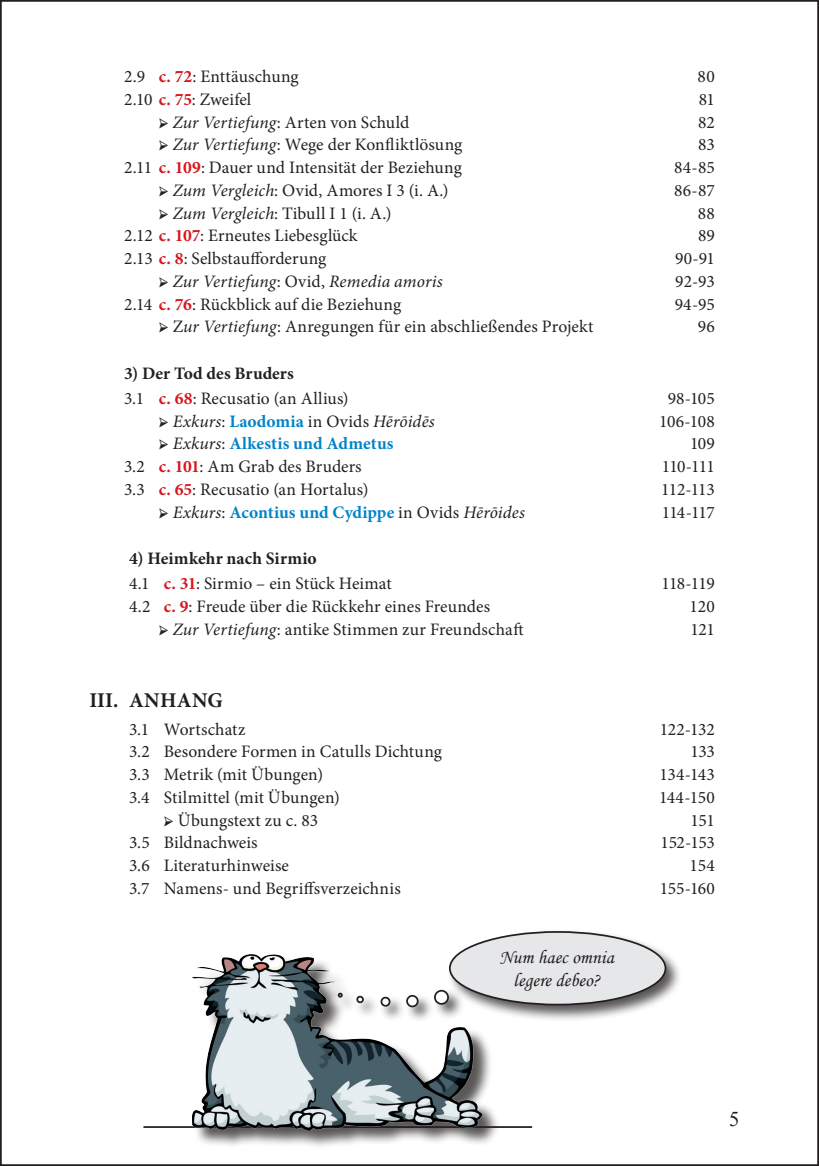
<style>
.page{position:relative;width:819px;height:1166px;background:#fff}
.page>*{position:absolute;margin:0;border:0;box-sizing:border-box;transform-origin:0 0}
.t1{font:700 21px "Minion Pro";letter-spacing:.015em;color:#231f20}
.t2{font:21px "Times New Roman";color:#231f20}
.Ovid_-_Aufgaben{font:19.25px "Monotype Corsiva";color:#231f20}
.t3{font:17.5px "Minion Pro";color:#231f20}
.t4{font:700 17.5px "Minion Pro";letter-spacing:.005em;color:#0084ca}
.t5{font:italic 17.5px "Minion Pro";letter-spacing:.005em;color:#231f20}
.t6{font:700 17.5px "Minion Pro";letter-spacing:.005em;color:#231f20}
.s1{font-weight:700;color:#d7171f}
.s2{font-style:italic}
.s3{font-style:normal}
.s4{font-weight:700;font-style:normal;color:#0084ca}
.s5{font-weight:400;color:#231f20}
.s6{font-weight:400;font-style:italic;color:#231f20}
</style>
<div class="page">
<div style="left:447px;top:928px;width:235px;height:93px;background:#231f20;opacity:.75"></div>
<div style="left:450px;top:932px;width:215px;height:72px;background:#e6e7e9;border-radius:50%"></div>
<div style="left:449px;top:931px;width:217px;height:74px;border:2px solid #231f20;border-radius:50%"></div>
<hr style="left:143px;top:1126px;width:389px;height:2px;background:#231f20">
<div style="left:193px;top:956px;width:308px;height:193px;background:#231f20;opacity:.75"></div>
<img style="left:192px;top:954px;width:289px;height:177px">
<p class="t3" style="left:124px;top:65px;width:176px">2.9 <span class="s1">c. 72</span>: Enttäuschung</p>
<p class="t3" style="left:697px;top:65px;width:19px">80</p>
<p class="t3" style="left:124px;top:88px;width:129px">2.10 <span class="s1">c. 75</span>: Zweifel</p>
<p class="t3" style="left:698px;top:88px;width:18px">81</p>
<p class="t3" style="left:159px;top:110px;width:252px">➢ <span class="s2">Zur Vertiefung</span>: Arten von Schuld</p>
<p class="t3" style="left:698px;top:110px;width:18px">82</p>
<p class="t3" style="left:159px;top:133px;width:305px">➢ <span class="s2">Zur Vertiefung</span>: Wege der Konfliktlösung</p>
<p class="t3" style="left:698px;top:133px;width:18px">83</p>
<p class="t3" style="left:124px;top:156px;width:339px">2.11 <span class="s1">c. 109</span>: Dauer und Intensität der Beziehung</p>
<p class="t3" style="left:674px;top:156px;width:42px">84-85</p>
<p class="t3" style="left:159px;top:179px;width:291px">➢ <span class="s2">Zum Vergleich</span>: Ovid, Amores I 3 (i. A.)</p>
<p class="t3" style="left:674px;top:179px;width:42px">86-87</p>
<p class="t3" style="left:159px;top:201px;width:234px">➢ <span class="s2">Zum Vergleich</span>: Tibull I 1 (i. A.)</p>
<p class="t3" style="left:697px;top:201px;width:18px">88</p>
<p class="t3" style="left:124px;top:224px;width:235px">2.12 <span class="s1">c. 107</span>: Erneutes Liebesglück</p>
<p class="t3" style="left:698px;top:224px;width:18px">89</p>
<p class="t3" style="left:124px;top:247px;width:204px">2.13 <span class="s1">c. 8</span>: Selbstaufforderung</p>
<p class="t3" style="left:675px;top:247px;width:41px">90-91</p>
<p class="t5" style="left:159px;top:269px;width:285px"><span class="s3">➢</span> Zur Vertiefung<span class="s3">: Ovid,</span> Remedia amoris</p>
<p class="t3" style="left:675px;top:270px;width:41px">92-93</p>
<p class="t3" style="left:124px;top:292px;width:279px">2.14 <span class="s1">c. 76</span>: Rückblick auf die Beziehung</p>
<p class="t3" style="left:674px;top:292px;width:42px">94-95</p>
<p class="t3" style="left:159px;top:315px;width:436px">➢ Z<span class="s2">ur Vertiefung</span>: Anregungen für ein abschließendes Projekt</p>
<p class="t3" style="left:697px;top:315px;width:18px">96</p>
<p class="t6" style="left:124px;top:361px;width:171px">3) Der Tod des Bruders</p>
<p class="t3" style="left:124px;top:387px;width:226px">3.1 <span class="s1">c. 68</span>: Recusatio (an Allius)</p>
<p class="t3" style="left:667px;top:387px;width:49px">98-105</p>
<p class="t5" style="left:159px;top:409px;width:277px"><span class="s3">➢</span> Exkurs<span class="s3">:</span> <span class="s4">Laodomia</span> <span class="s3">in Ovids</span> Hērōidēs</p>
<p class="t3" style="left:659px;top:409px;width:57px">106-108</p>
<p class="t4" style="left:159px;top:431px;width:236px"><span class="s5">➢</span> <span class="s6">Exkurs</span><span class="s5">:</span> Alkestis und Admetus</p>
<p class="t3" style="left:690px;top:432px;width:26px">109</p>
<p class="t3" style="left:124px;top:455px;width:239px">3.2 <span class="s1">c. 101</span>: Am Grab des Bruders</p>
<p class="t3" style="left:661px;top:455px;width:54px">110-111</p>
<p class="t3" style="left:124px;top:478px;width:246px">3.3 <span class="s1">c. 65</span>: Recusatio (an Hortalus)</p>
<p class="t3" style="left:661px;top:478px;width:55px">112-113</p>
<p class="t4" style="left:159px;top:500px;width:368px"><span class="s5">➢</span> <span class="s6">Exkurs</span><span class="s5">:</span> Acontius und Cydippe <span class="s5">in Ovids</span> <span class="s6">Hērōides</span></p>
<p class="t3" style="left:662px;top:500px;width:54px">114-117</p>
<p class="t6" style="left:129px;top:546px;width:189px">4) Heimkehr nach Sirmio</p>
<p class="t3" style="left:129px;top:572px;width:264px">4.1 <span class="s1">c. 31</span>: Sirmio – ein Stück Heimat</p>
<p class="t3" style="left:661px;top:572px;width:55px">118-119</p>
<p class="t3" style="left:129px;top:594px;width:362px">4.2 <span class="s1">c. 9</span>: Freude über die Rückkehr eines Freundes</p>
<p class="t3" style="left:689px;top:594px;width:27px">120</p>
<p class="t3" style="left:159px;top:617px;width:366px">➢ <span class="s2">Zur Vertiefung</span>: antike Stimmen zur Freundschaft</p>
<p class="t3" style="left:690px;top:617px;width:26px">121</p>
<p class="t1" style="left:89px;top:685px;width:135px">III. ANHANG</p>
<p class="t3" style="left:129px;top:717px;width:118px">3.1 Wortschatz</p>
<p class="t3" style="left:659px;top:717px;width:56px">122-132</p>
<p class="t3" style="left:129px;top:740px;width:314px">3.2 Besondere Formen in Catulls Dichtung</p>
<p class="t3" style="left:690px;top:740px;width:26px">133</p>
<p class="t3" style="left:129px;top:763px;width:195px">3.3 Metrik (mit Übungen)</p>
<p class="t3" style="left:659px;top:763px;width:57px">134-143</p>
<p class="t3" style="left:129px;top:785px;width:212px">3.4 Stilmittel (mit Übungen)</p>
<p class="t3" style="left:659px;top:785px;width:57px">144-150</p>
<p class="t3" style="left:164px;top:808px;width:156px">➢ Übungstext zu c. 83</p>
<p class="t3" style="left:690px;top:808px;width:26px">151</p>
<p class="t3" style="left:129px;top:831px;width:130px">3.5 Bildnachweis</p>
<p class="t3" style="left:660px;top:831px;width:56px">152-153</p>
<p class="t3" style="left:129px;top:854px;width:161px">3.6 Literaturhinweise</p>
<p class="t3" style="left:689px;top:854px;width:27px">154</p>
<p class="t3" style="left:129px;top:876px;width:273px">3.7 Namens- und Begriffsverzeichnis</p>
<p class="t3" style="left:660px;top:876px;width:56px">155-160</p>
<p class="Ovid_-_Aufgaben" style="left:499px;top:946px;width:116px">Num haec omnia</p>
<p class="Ovid_-_Aufgaben" style="left:513px;top:969px;width:88px">legere debeo?</p>
<p class="t2" style="left:729px;top:1105px;width:12px">5</p>
</div>
